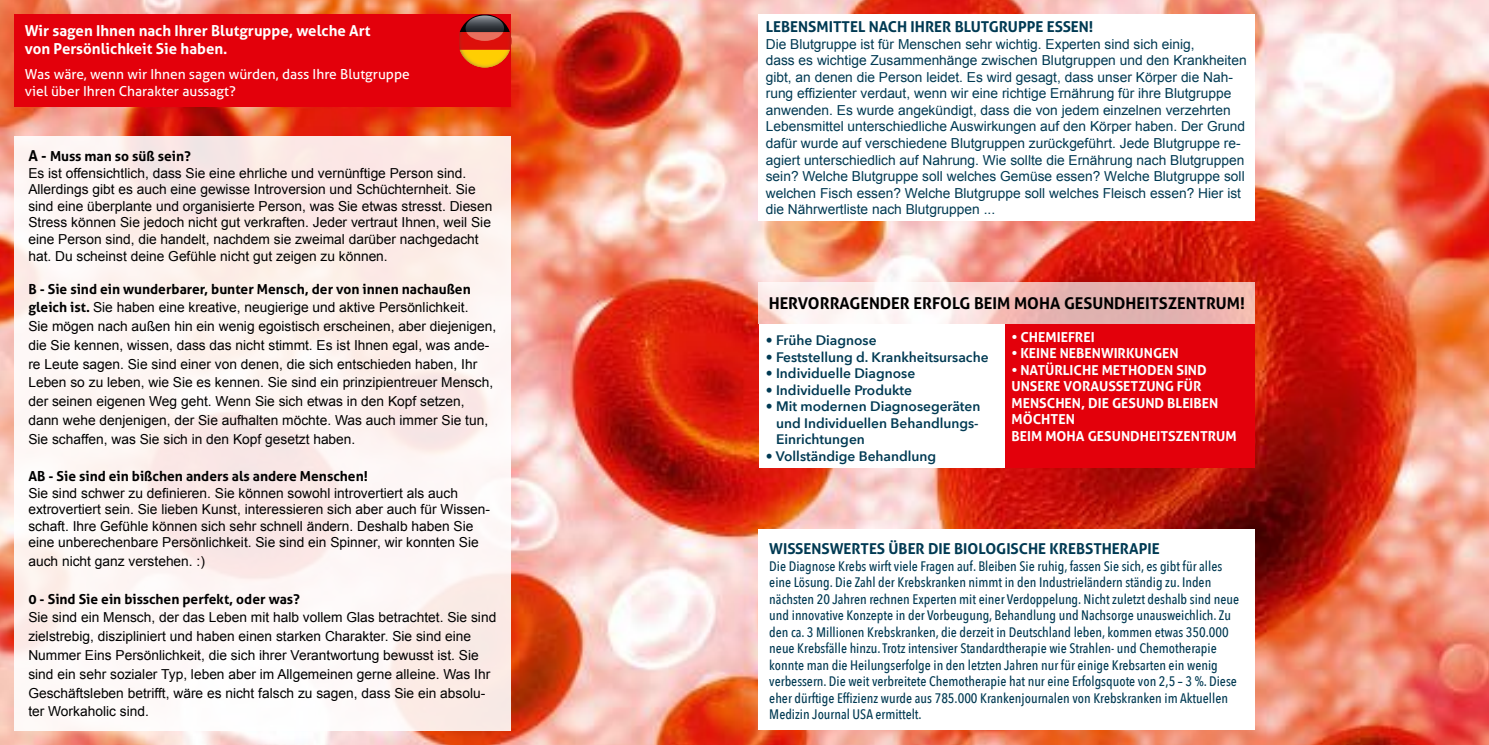
<style>
.page{position:relative;width:1489px;height:745px;background:#fff}
.page>*{position:absolute;margin:0;border:0;box-sizing:border-box;transform-origin:0 0}
.t1{font:700 16.25px "Aller";color:#000}
.t2{font:700 15px "Aller";color:#003a53}
.t3{font:700 15px/18px "Aller";color:#fff}
.t4{font:13.75px/18.8px "Arial";color:#000}
.t5{font:500 13.75px/16.5px "Avenir Next Condensed";color:#003a53}
.t6{font:13.75px/16.5px "Arial";color:#003a53}
.t7{font:600 13.75px/16.5px "Avenir Next";color:#003a53}
.t8{font:700 13.75px "Aller";color:#000}
.t9{font:700 13.75px/16.5px "Aller";color:#fff}
.t10{font:13.75px/16.5px "Aller";color:#fff}
.s1{font-size:15px}
.s2{font-family:"Aller";font-weight:700}
</style>
<div class="page">
<img style="left:0;top:0;width:1488px;height:744px">
<svg style="left:14px;top:136px;width:496px;height:594px;fill:#fdf4f2"></svg>
<div style="left:14px;top:14px;width:496px;height:50px;background:#e3000b"></div>
<svg style="left:758px;top:282px;width:496px;height:42px"></svg>
<div style="left:758px;top:14px;width:496px;height:207px;background:#fff"></div>
<div style="left:1004px;top:324px;width:250px;height:143px;background:#e3000b"></div>
<div style="left:758px;top:324px;width:246px;height:143px;background:#fff"></div>
<div style="left:758px;top:529px;width:496px;height:200px;background:#fff"></div>
<div style="left:14px;top:59px;width:496px;height:47px;background:#e3000b"></div>
<svg style="left:459px;top:15px;width:52px;height:17px"></svg>
<svg style="left:459px;top:32px;width:52px;height:35px"></svg>
<img style="left:465px;top:16px;width:39px;height:25px">
<p class="t3" style="left:25px;top:21px;width:347px">Wir sagen Ihnen nach Ihrer Blutgruppe, welche Art von Persönlichkeit Sie haben.</p>
<p class="t2" style="left:765px;top:18px;width:329px">LEBENSMITTEL NACH IHRER BLUTGRUPPE ESSEN!</p>
<p class="t6" style="left:765px;top:36px;width:482px">Die Blutgruppe ist für Menschen sehr wichtig. Experten sind sich einig,<br>dass es wichtige Zusammenhänge zwischen Blutgruppen und den Krankheiten gibt, an denen die Person leidet. Es wird gesagt, dass unser Körper die Nah&shy;rung effizienter verdaut, wenn wir eine richtige Ernährung für ihre Blutgruppe anwenden. Es wurde angekündigt, dass die von jedem einzelnen verzehrten Lebensmittel unterschiedliche Auswirkungen auf den Körper haben. Der Grund dafür wurde auf verschiedene Blutgruppen zurückgeführt. Jede Blutgruppe re&shy;agiert unterschiedlich auf Nahrung. Wie sollte die Ernährung nach Blutgruppen sein? Welche Blutgruppe soll welches Gemüse essen? Welche Blutgruppe soll welchen Fisch essen? Welche Blutgruppe soll welches Fleisch essen? Hier ist die Nährwertliste nach Blutgruppen ...</p>
<p class="t10" style="left:25px;top:66px;width:386px">Was wäre, wenn wir Ihnen sagen würden, dass Ihre Blutgruppe viel über Ihren Charakter aussagt?</p>
<p class="t8" style="left:28px;top:148px;width:164px"><span class="s1">A -</span> Muss man so süß sein?</p>
<p class="t4" style="left:28px;top:165px;width:465px;line-height:16.5px">Es ist offensichtlich, dass Sie eine ehrliche und vernünftige Person sind.<br>Allerdings gibt es auch eine gewisse Introversion und Schüchternheit. Sie sind eine überplante und organisierte Person, was Sie etwas stresst. Diesen Stress können Sie jedoch nicht gut verkraften. Jeder vertraut Ihnen, weil Sie eine Person sind, die handelt, nachdem sie zweimal darüber nachgedacht hat. Du scheinst deine Gefühle nicht gut zeigen zu können.</p>
<p class="t8" style="left:28px;top:280px;width:444px">B - Sie sind ein wunderbarer, bunter Mensch, der von innen nachaußen</p>
<p class="t4" style="left:28px;top:298px;width:469px"><span class="s2">gleich ist.</span> Sie haben eine kreative, neugierige und aktive Persönlichkeit.<br>Sie mögen nach außen hin ein wenig egoistisch erscheinen, aber diejenigen, die Sie kennen, wissen, dass das nicht stimmt. Es ist Ihnen egal, was ande&shy;re Leute sagen. Sie sind einer von denen, die sich entschieden haben, Ihr Leben so zu leben, wie Sie es kennen. Sie sind ein prinzipientreuer Mensch, der seinen eigenen Weg geht. Wenn Sie sich etwas in den Kopf setzen, dann wehe denjenigen, der Sie aufhalten möchte. Was auch immer Sie tun, Sie schaffen, was Sie sich in den Kopf gesetzt haben.</p>
<p class="t8" style="left:28px;top:467px;width:341px">AB - Sie sind ein bißchen anders als andere Menschen!</p>
<p class="t4" style="left:28px;top:484px;width:463px;line-height:16.5px">Sie sind schwer zu definieren. Sie können sowohl introvertiert als auch extrovertiert sein. Sie lieben Kunst, interessieren sich aber auch für Wissen&shy;schaft. Ihre Gefühle können sich sehr schnell ändern. Deshalb haben Sie eine unberechenbare Persönlichkeit. Sie sind ein Spinner, wir konnten Sie</p>
<p class="t4" style="left:28px;top:551px;width:178px">auch nicht ganz verstehen. :)</p>
<p class="t8" style="left:28px;top:590px;width:273px">0 - Sind Sie ein bisschen perfekt, oder was?</p>
<p class="t4" style="left:28px;top:608px;width:469px">Sie sind ein Mensch, der das Leben mit halb vollem Glas betrachtet. Sie sind zielstrebig, diszipliniert und haben einen starken Charakter. Sie sind eine Nummer Eins Persönlichkeit, die sich ihrer Verantwortung bewusst ist. Sie sind ein sehr sozialer Typ, leben aber im Allgemeinen gerne alleine. Was Ihr Geschäftsleben betrifft, wäre es nicht falsch zu sagen, dass Sie ein absolu&shy;ter Workaholic sind.</p>
<p class="t1" style="left:768px;top:293px;width:478px">HERVORRAGENDER ERFOLG BEIM MOHA GESUNDHEITSZENTRUM!</p>
<p class="t9" style="left:1011px;top:328px;width:85px">• CHEMIEFREI</p>
<p class="t9" style="left:1011px;top:344px;width:169px">• KEINE NEBENWIRKUNGEN</p>
<p class="t9" style="left:1011px;top:361px;width:227px">• NATÜRLICHE METHODEN SIND<br>UNSERE VORAUSSETZUNG FÜR<br>MENSCHEN, DIE GESUND BLEIBEN<br>MÖCHTEN<br>BEIM MOHA GESUNDHEITSZENTRUM</p>
<p class="t7" style="left:765px;top:331px;width:112px">• Frühe Diagnose</p>
<p class="t7" style="left:765px;top:348px;width:224px">• Feststellung d. Krankheitsursache</p>
<p class="t7" style="left:765px;top:364px;width:151px">• Individuelle Diagnose</p>
<p class="t7" style="left:765px;top:381px;width:148px">• Individuelle Produkte</p>
<p class="t7" style="left:776px;top:397px;width:206px;text-indent:-10px">• Mit modernen Diagnosegeräten und Individuellen Behandlungs-<br>Einrichtungen</p>
<p class="t7" style="left:765px;top:447px;width:172px">• Vollständige Behandlung</p>
<p class="t2" style="left:769px;top:539px;width:392px">WISSENSWERTES ÜBER DIE BIOLOGISCHE KREBSTHERAPIE</p>
<p class="t5" style="left:769px;top:557px;width:471px">Die Diagnose Krebs wirft viele Fragen auf. Bleiben Sie ruhig, fassen Sie sich, es gibt für alles eine Lösung. Die Zahl der Krebskranken nimmt in den Industrieländern ständig zu. Inden nächsten 20 Jahren rechnen Experten mit einer Verdoppelung. Nicht zuletzt deshalb sind neue und innovative Konzepte in der Vorbeugung, Behandlung und Nachsorge unausweichlich. Zu den ca. 3 Millionen Krebskranken, die derzeit in Deutschland leben, kommen etwas 350.000 neue Krebsfälle hinzu. Trotz intensiver Standardtherapie wie Strahlen- und Chemotherapie konnte man die Heilungserfolge in den letzten Jahren nur für einige Krebsarten ein wenig verbessern. Die weit verbreitete Chemotherapie hat nur eine Erfolgsquote von 2,5 – 3 %. Diese eher dürftige Effizienz wurde aus 785.000 Krankenjournalen von Krebskranken im Aktuellen Medizin Journal USA ermittelt.</p>
</div>
